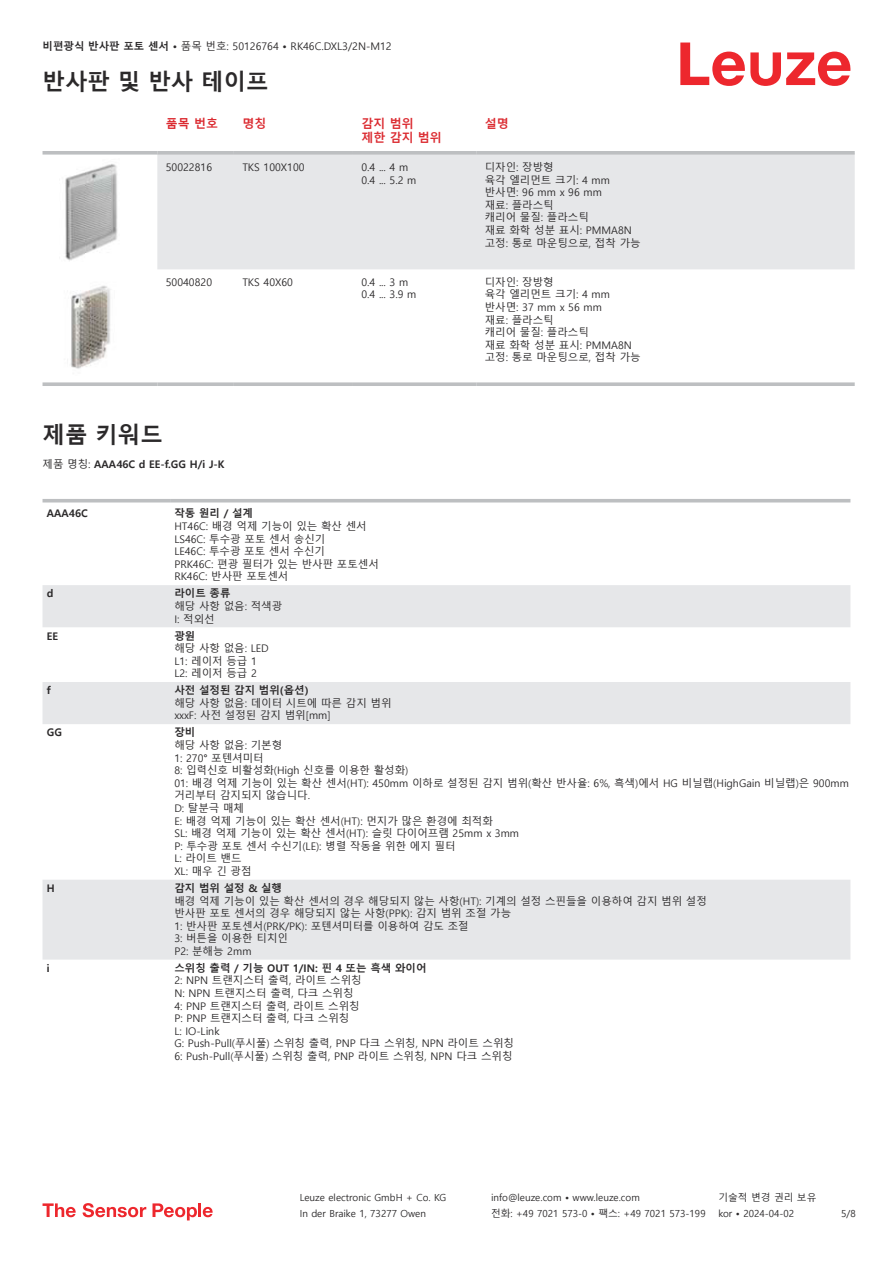
<style>
.page{position:relative;width:893px;height:1263px;background:#fff}
.page>*{position:absolute;margin:0;border:0;box-sizing:border-box;transform-origin:0 0}
.t1{font:700 22.5px "Malgun Gothic";color:#2b292a}
.t2{font:700 12px/14.4px "Malgun Gothic";color:#db2a30}
.t3{font:10.5px/12.6px "Malgun Gothic";color:#2b292a}
.t4{font:700 10.5px "Malgun Gothic";color:#2b292a}
.t5{font:9.75px "Malgun Gothic";color:#2b292a}
.s1{font-weight:700}
.s2{font-weight:400}
</style>
<div class="page">
<svg style="left:680px;top:43px;width:170px;height:43px"></svg>
<div style="left:157px;top:155px;width:698px;height:114px;background:#e6e7e9"></div>
<svg style="left:43px;top:151px;width:114px;height:4px"></svg>
<svg style="left:157px;top:151px;width:77px;height:4px"></svg>
<svg style="left:234px;top:151px;width:119px;height:4px"></svg>
<svg style="left:353px;top:151px;width:123px;height:4px"></svg>
<svg style="left:476px;top:151px;width:379px;height:4px;background:#c1c3c5"></svg>
<svg style="left:43px;top:382px;width:114px;height:4px"></svg>
<svg style="left:157px;top:382px;width:77px;height:4px"></svg>
<svg style="left:234px;top:382px;width:119px;height:4px"></svg>
<svg style="left:353px;top:382px;width:123px;height:4px"></svg>
<svg style="left:476px;top:382px;width:379px;height:4px;background:#c4c5c7"></svg>
<img style="left:65px;top:164px;width:53px;height:97px">
<img style="left:70px;top:285px;width:41px;height:84px">
<svg style="left:43px;top:585px;width:807px;height:374px"></svg>
<hr style="left:43px;top:499px;width:127px;height:3px;background:#bdbfc1">
<hr style="left:170px;top:499px;width:680px;height:3px;background:#bdbfc1">
<svg style="left:43px;top:1203px;width:33px;height:14px"></svg>
<svg style="left:83px;top:1203px;width:63px;height:14px"></svg>
<svg style="left:153px;top:1203px;width:44px;height:17px"></svg>
<hr style="left:198px;top:1203px;width:3px;height:14px;background:#ed272d">
<svg style="left:203px;top:1207px;width:10px;height:10px"></svg>
<p class="t3" style="left:43px;top:40px;width:351px"><span class="s1">비편광식 반사판 포토 센서 •</span> 품목 번호: 50126764 <span class="s1">•</span> RK46C.DXL3/2N-M12</p>
<h1 class="t1" style="left:43px;top:69px;width:228px">반사판 및 반사 테이프</h1>
<p class="t2" style="left:166px;top:116px;width:54px">품목 번호</p>
<p class="t2" style="left:242px;top:116px;width:25px">명칭</p>
<p class="t2" style="left:361px;top:116px;width:82px">감지 범위<br>제한 감지 범위</p>
<p class="t2" style="left:485px;top:116px;width:25px">설명</p>
<p class="t3" style="left:166px;top:161px;width:48px">50022816</p>
<p class="t3" style="left:242px;top:161px;width:64px">TKS 100X100</p>
<p class="t3" style="left:361px;top:161px;width:56px">0.4 ... 4 m<br>0.4 ... 5.2 m</p>
<p class="t3" style="left:485px;top:161px;width:157px">디자인: 장방형<br>육각 엘리먼트 크기: 4 mm 반사면: 96 mm x 96 mm<br>재료: 플라스틱<br>캐리어 물질: 플라스틱<br>재료 화학 성분 표시: PMMA8N 고정: 통로 마운팅으로, 접착 가능</p>
<p class="t3" style="left:166px;top:276px;width:48px">50040820</p>
<p class="t3" style="left:242px;top:276px;width:52px">TKS 40X60</p>
<p class="t3" style="left:361px;top:276px;width:56px">0.4 ... 3 m<br>0.4 ... 3.9 m</p>
<p class="t3" style="left:485px;top:276px;width:157px">디자인: 장방형<br>육각 엘리먼트 크기: 4 mm 반사면: 37 mm x 56 mm<br>재료: 플라스틱<br>캐리어 물질: 플라스틱<br>재료 화학 성분 표시: PMMA8N 고정: 통로 마운팅으로, 접착 가능</p>
<h1 class="t1" style="left:43px;top:421px;width:122px">제품 키워드</h1>
<p class="t4" style="left:43px;top:458px;width:184px"><span class="s2">제품 명칭:</span> AAA46C d EE-f.GG H/i J-K</p>
<p class="t4" style="left:47px;top:507px;width:43px">AAA46C</p>
<p class="t4" style="left:174px;top:507px;width:80px">작동 원리 / 설계</p>
<p class="t3" style="left:174px;top:520px;width:206px">HT46C: 배경 억제 기능이 있는 확산 센서<br>LS46C: 투수광 포토 센서 송신기<br>LE46C: 투수광 포토 센서 수신기<br>PRK46C: 편광 필터가 있는 반사판 포토센서<br>RK46C: 반사판 포토센서</p>
<p class="t4" style="left:47px;top:588px;width:8px">d</p>
<p class="t4" style="left:174px;top:587px;width:58px">라이트 종류</p>
<p class="t3" style="left:174px;top:600px;width:109px">해당 사항 없음: 적색광<br>I: 적외선</p>
<p class="t4" style="left:47px;top:630px;width:13px">EE</p>
<p class="t4" style="left:174px;top:629px;width:22px">광원</p>
<p class="t3" style="left:174px;top:642px;width:96px">해당 사항 없음: LED<br>L1: 레이저 등급 1<br>L2: 레이저 등급 2</p>
<p class="t4" style="left:47px;top:684px;width:5px">f</p>
<p class="t4" style="left:174px;top:684px;width:136px">사전 설정된 감지 범위(옵션)</p>
<p class="t3" style="left:174px;top:697px;width:219px">해당 사항 없음: 데이터 시트에 따른 감지 범위 xxxF: 사전 설정된 감지 범위[mm]</p>
<p class="t4" style="left:47px;top:727px;width:17px">GG</p>
<p class="t4" style="left:174px;top:726px;width:22px">장비</p>
<p class="t3" style="left:174px;top:739px;width:676px">해당 사항 없음: 기본형<br>1: 270° 포텐셔미터<br>8: 입력신호 비활성화(High 신호를 이용한 활성화)<br>01: 배경 억제 기능이 있는 확산 센서(HT): 450mm 이하로 설정된 감지 범위(확산 반사율: 6%, 흑색)에서 HG 비닐랩(HighGain 비닐랩)은 900mm 거리부터 감지되지 않습니다.<br>D: 탈분극 매체<br>E: 배경 억제 기능이 있는 확산 센서(HT): 먼지가 많은 환경에 최적화<br>SL: 배경 억제 기능이 있는 확산 센서(HT): 슬릿 다이어프램 25mm x 3mm<br>P: 투수광 포토 센서 수신기(LE): 병렬 작동을 위한 에지 필터<br>L: 라이트 밴드<br>XL: 매우 긴 광점</p>
<p class="t4" style="left:47px;top:882px;width:10px">H</p>
<p class="t4" style="left:174px;top:882px;width:109px">감지 범위 설정 &amp; 실행</p>
<p class="t3" style="left:174px;top:895px;width:534px">배경 억제 기능이 있는 확산 센서의 경우 해당되지 않는 사항(HT): 기계의 설정 스핀들을 이용하여 감지 범위 설정 반사판 포토 센서의 경우 해당되지 않는 사항(PPK): 감지 범위 조절 가능<br>1: 반사판 포토센서(PRK/PK): 포텐셔미터를 이용하여 감도 조절<br>3: 버튼을 이용한 티치인<br>P2: 분해능 2mm</p>
<p class="t4" style="left:47px;top:962px;width:4px">i</p>
<p class="t4" style="left:174px;top:962px;width:254px">스위칭 출력 / 기능 OUT 1/IN: 핀 4 또는 흑색 와이어</p>
<p class="t3" style="left:174px;top:974px;width:341px">2: NPN 트랜지스터 출력, 라이트 스위칭<br>N: NPN 트랜지스터 출력, 다크 스위칭<br>4: PNP 트랜지스터 출력, 라이트 스위칭<br>P: PNP 트랜지스터 출력, 다크 스위칭<br>L: IO-Link<br>G: Push-Pull(푸시풀) 스위칭 출력, PNP 다크 스위칭, NPN 라이트 스위칭<br>6: Push-Pull(푸시풀) 스위칭 출력, PNP 라이트 스위칭, NPN 다크 스위칭</p>
<p class="t5" style="left:300px;top:1192px;width:148px">Leuze electronic GmbH + Co. KG</p>
<p class="t5" style="left:491px;top:1192px;width:150px">info@leuze.com • www.leuze.com</p>
<p class="t5" style="left:718px;top:1192px;width:100px">기술적 변경 권리 보유</p>
<p class="t5" style="left:300px;top:1208px;width:128px">In der Braike 1, 73277 Owen</p>
<p class="t5" style="left:491px;top:1208px;width:216px">전화: +49 7021 573-0 • 팩스: +49 7021 573-199</p>
<p class="t5" style="left:718px;top:1208px;width:77px">kor • 2024-04-02</p>
<p class="t5" style="left:841px;top:1208px;width:16px">5/8</p>
</div>
